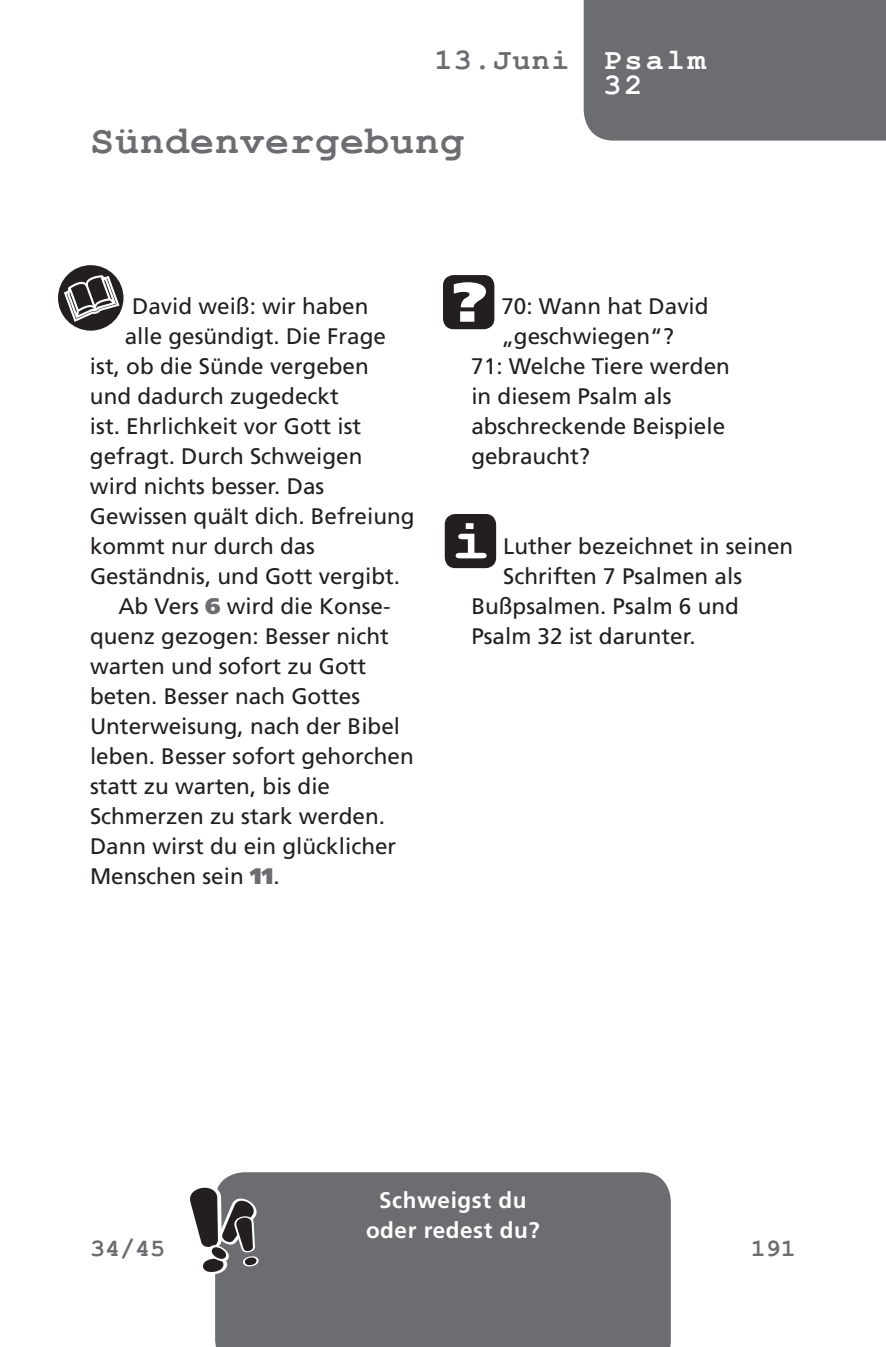
<style>
.page{position:relative;width:886px;height:1347px;background:#fff}
.page>*{position:absolute;margin:0;border:0;box-sizing:border-box;transform-origin:0 0}
.t1{font:900 55.5px "Frutiger";color:#fff;scale:1.18 1}
.t2{font:700 55.5px "Courier New";color:#fff;scale:1.18 1}
.t3{font:700 40px "Courier New";letter-spacing:.025em;color:#6c6d70}
.t4{font:700 30px/25px "Courier New";letter-spacing:.1em;color:#6c6d70}
.t5{font:700 25px "Courier New";color:#6c6d70}
.t6{font:22.5px "Frutiger";color:#231f20}
.t7{font:700 22.5px/30px "Frutiger";letter-spacing:.025em;color:#fff;text-align:center}
.s1{color:#fff}
.s2{font-weight:900;color:#6c6d70}
</style>
<div class="page">
<div style="left:584px;top:0;width:302px;height:141px;background:#6c6d70"></div>
<div style="left:215px;top:1172px;width:456px;height:174px;background:#6c6d70"></div>
<div style="left:443px;top:275px;width:51px;height:54px;background:#231f20"></div>
<div style="left:445px;top:514px;width:51px;height:54px;background:#231f20"></div>
<div style="left:58px;top:265px;width:65px;height:66px;background:#231f20;border-radius:50%"></div>
<svg style="left:62px;top:271px;width:58px;height:51px"></svg>
<svg style="left:215px;top:1179px;width:49px;height:102px"></svg>
<h3 class="t4" style="left:604px;top:46px;width:104px;text-indent:-169px">13.Juni <span class="s1">Psalm<br>32</span></h3>
<h2 class="t3" style="left:90px;top:116px;width:375px">Sündenvergebung</h2>
<p class="t6" style="left:132px;top:293px;width:238px">David weiß: wir haben</p>
<p class="t6" style="left:125px;top:323px;width:263px">alle gesündigt. Die Frage</p>
<p class="t6" style="left:90px;top:353px;width:280px">ist, ob die Sünde vergeben</p>
<p class="t6" style="left:90px;top:383px;width:250px">und dadurch zugedeckt</p>
<p class="t6" style="left:90px;top:413px;width:273px">ist. Ehrlichkeit vor Gott ist</p>
<p class="t6" style="left:90px;top:443px;width:274px">gefragt. Durch Schweigen</p>
<p class="t6" style="left:90px;top:473px;width:236px">wird nichts besser. Das</p>
<p class="t6" style="left:90px;top:503px;width:326px">Gewissen quält dich. Befreiung</p>
<p class="t6" style="left:90px;top:533px;width:227px">kommt nur durch das</p>
<p class="t6" style="left:90px;top:563px;width:312px">Geständnis, und Gott vergibt.</p>
<p class="t6" style="left:118px;top:593px;width:274px">Ab Vers <span class="s2">6</span> wird die Konse-</p>
<p class="t6" style="left:90px;top:623px;width:300px">quenz gezogen: Besser nicht</p>
<p class="t6" style="left:90px;top:653px;width:278px">warten und sofort zu Gott</p>
<p class="t6" style="left:90px;top:683px;width:272px">beten. Besser nach Gottes</p>
<p class="t6" style="left:90px;top:713px;width:312px">Unterweisung, nach der Bibel</p>
<p class="t6" style="left:90px;top:743px;width:325px">leben. Besser sofort gehorchen</p>
<p class="t6" style="left:90px;top:773px;width:242px">statt zu warten, bis die</p>
<p class="t6" style="left:90px;top:803px;width:297px">Schmerzen zu stark werden.</p>
<p class="t6" style="left:90px;top:833px;width:308px">Dann wirst du ein glücklicher</p>
<p class="t6" style="left:90px;top:863px;width:191px">Menschen sein <span class="s2">11</span>.</p>
<h1 class="t1" style="left:451px;top:268px;width:33px">?</h1>
<p class="t6" style="left:501px;top:293px;width:209px">70: Wann hat David</p>
<p class="t6" style="left:501px;top:323px;width:174px">„geschwiegen“?</p>
<p class="t6" style="left:471px;top:353px;width:260px">71: Welche Tiere werden</p>
<p class="t6" style="left:471px;top:383px;width:202px">in diesem Psalm als</p>
<p class="t6" style="left:471px;top:413px;width:255px">abschreckende Beispiele</p>
<p class="t6" style="left:471px;top:443px;width:120px">gebraucht?</p>
<h1 class="t2" style="left:451px;top:507px;width:35px">i</h1>
<p class="t6" style="left:503px;top:533px;width:292px">Luther bezeichnet in seinen</p>
<p class="t6" style="left:503px;top:563px;width:240px">Schriften 7 Psalmen als</p>
<p class="t6" style="left:471px;top:593px;width:269px">Bußpsalmen. Psalm 6 und</p>
<p class="t6" style="left:471px;top:623px;width:226px">Psalm 32 ist darunter.</p>
<p class="t5" style="left:90px;top:1233px;width:76px">34/45</p>
<p class="t7" style="left:366px;top:1185px;width:175px">Schweigst du oder redest du?</p>
<p class="t5" style="left:751px;top:1233px;width:46px">191</p>
</div>
